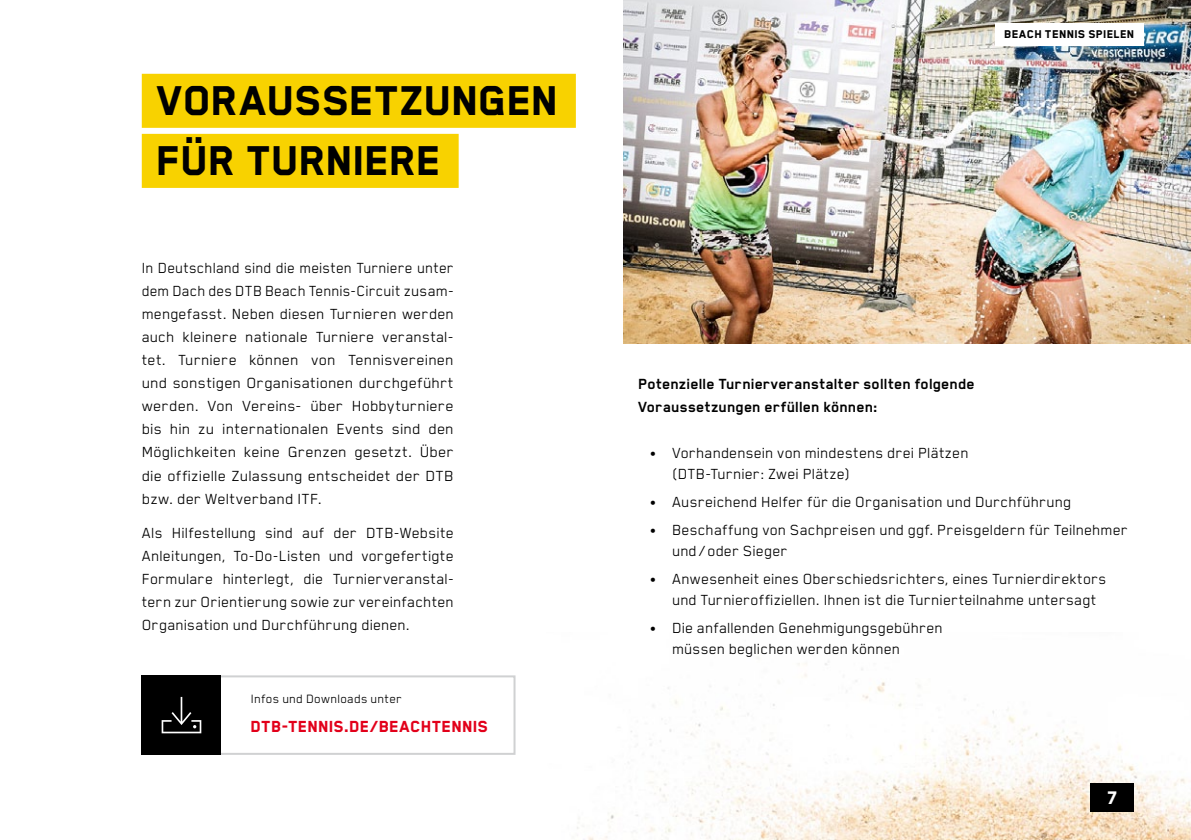
<style>
.page{position:relative;width:1191px;height:840px;background:#fff}
.page>*{position:absolute;margin:0;border:0;box-sizing:border-box;transform-origin:0 0}
.t1{font:800 48px/60px "Blender";letter-spacing:-.005em;color:#000}
.t2{font:800 21px "Blender";color:#fff}
.t3{font:800 18.4px "Blender";letter-spacing:.015em;color:#e2001a}
.t4{font:17px/23px "Blender";letter-spacing:.01em;color:#000}
.t5{font:700 17px/23px "Blender";letter-spacing:.01em;color:#000}
.t6{font:14px "Blender";letter-spacing:.025em;color:#000}
.t7{font:800 13px "Blender";letter-spacing:.025em;color:#000}
</style>
<div class="page">
<img style="left:577px;top:657px;width:614px;height:182px">
<div style="left:142px;top:74px;width:434px;height:54px;background:#f8d200"></div>
<div style="left:142px;top:134px;width:317px;height:54px;background:#f8d200"></div>
<img style="left:624px;top:0;width:567px;height:343px">
<div style="left:142px;top:675px;width:373px;height:79px;border:2px solid #d0d1d2"></div>
<div style="left:142px;top:675px;width:79px;height:79px;background:#000"></div>
<svg style="left:162px;top:696px;width:39px;height:37px"></svg>
<div style="left:1090px;top:783px;width:44px;height:28px;background:#000"></div>
<div style="left:995px;top:23px;width:148px;height:23px;background:#fff"></div>
<h1 class="t1" style="left:156px;top:70px;width:140px">VORAUSSETZUNGEN<br>FÜR TURNIERE</h1>
<p class="t4" style="left:142px;top:256px;width:313px;text-align:justify">In Deutschland sind die meisten Turniere unter dem Dach des DTB Beach Tennis-Circuit zusam&shy;mengefasst. Neben diesen Turnieren werden auch kleinere nationale Turniere veranstal&shy;tet. Turniere können von Tennisvereinen und sonstigen Organisationen durchgeführt werden. Von Vereins- über Hobbyturniere bis hin zu internationalen Events sind den Möglichkeiten keine Grenzen gesetzt. Über die offizielle Zulassung entscheidet der DTB bzw. der Weltverband ITF.</p>
<p class="t4" style="left:142px;top:521px;width:313px;text-align:justify">Als Hilfestellung sind auf der DTB-Website Anleitungen, To-Do-Listen und vorgefertigte Formulare hinterlegt, die Turnierveranstal&shy;tern zur Orientierung sowie zur vereinfachten Organisation und Durchführung dienen.</p>
<p class="t6" style="left:251px;top:691px;width:152px">Infos und Downloads unter</p>
<p class="t3" style="left:250px;top:716px;width:239px">DTB-TENNIS.DE/BEACHTENNIS</p>
<p class="t7" style="left:1004px;top:28px;width:132px">BEACH TENNIS SPIELEN</p>
<p class="t5" style="left:638px;top:371px;width:338px">Potenzielle Turnierveranstalter sollten folgende<br>Voraussetzungen erfüllen können:</p>
<p class="t4" style="left:672px;top:441px;width:298px;line-height:21px;text-indent:-23px">• Vorhandensein von mindestens drei Plätzen (DTB-Turnier: Zwei Plätze)</p>
<p class="t4" style="left:649px;top:490px;width:423px">• Ausreichend Helfer für die Organisation und Durchführung</p>
<p class="t4" style="left:672px;top:519px;width:457px;line-height:21px;text-indent:-23px">• Beschaffung von Sachpreisen und ggf. Preisgeldern für Teilnehmer und / oder Sieger</p>
<p class="t4" style="left:672px;top:568px;width:436px;line-height:21px;text-indent:-23px">• Anwesenheit eines Oberschiedsrichters, eines Turnierdirektors und Turnieroffiziellen. Ihnen ist die Turnierteilnahme untersagt</p>
<p class="t4" style="left:672px;top:617px;width:272px;line-height:21px;text-indent:-23px">• Die anfallenden Genehmigungsgebühren müssen beglichen werden können</p>
<p class="t2" style="left:1107px;top:786px;width:12px">7</p>
</div>
